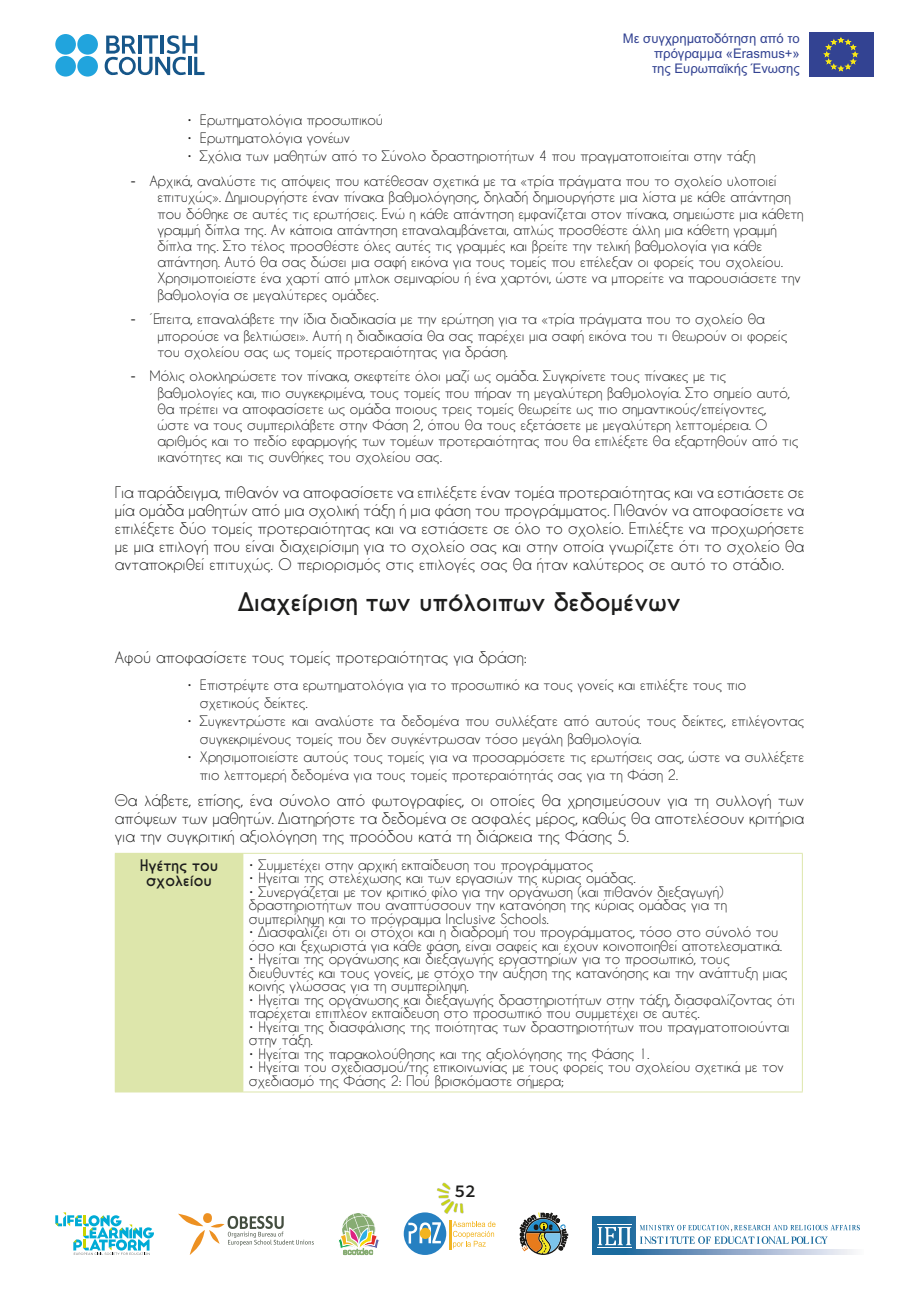
<style>
.page{position:relative;width:919px;height:1289px;background:#fff}
.page>*{position:absolute;margin:0;border:0;box-sizing:border-box;transform-origin:0 0}
.titulo_2{font:700 24px "Caviar Dreams";color:#1d1d1c}
.t1{font:18px "Source Code Variable";color:#1d1d1c}
.TEXTO_ESTANDAR{font:15px/18px "Caviar Dreams";color:#1d1d1c;text-align:justify}
.tabla_primera_linea{font:700 15px/15px "Caviar Dreams";color:#1d1d1c;text-align:center}
.tabla_trexto{font:13.5px/16.2px "Caviar Dreams";color:#1d1d1c}
.t2{font:13.2px/14.9px "Arial";color:#334392;text-align:justify}
.s1{font-family:"Gotham"}
</style>
<div class="page">
<div style="left:808px;top:32px;width:65px;height:45px;background:#334392"></div>
<svg style="left:823px;top:37px;width:34px;height:34px"></svg>
<div style="left:55px;top:34px;width:21px;height:21px;background:#21a4dd;border-radius:50%"></div>
<div style="left:77px;top:34px;width:21px;height:21px;background:#21a4dd;border-radius:50%"></div>
<div style="left:55px;top:56px;width:21px;height:21px;background:#21a4dd;border-radius:50%"></div>
<div style="left:77px;top:56px;width:21px;height:21px;background:#21a4dd;border-radius:50%"></div>
<svg style="left:105px;top:35px;width:99px;height:40px"></svg>
<svg style="left:520px;top:1212px;width:47px;height:42px"></svg>
<svg style="left:55px;top:1212px;width:99px;height:42px"></svg>
<svg style="left:592px;top:1216px;width:262px;height:38px;background:#719dbf"></svg>
<div style="left:636px;top:1216px;width:227px;height:32px;background:#fff"></div>
<svg style="left:640px;top:1224px;width:219px;height:19px"></svg>
<svg style="left:597px;top:1226px;width:34px;height:19px"></svg>
<hr style="left:597px;top:1223px;width:34px;height:1px;background:#fff">
<hr style="left:597px;top:1247px;width:34px;height:1px;background:#fff">
<svg style="left:178px;top:1213px;width:136px;height:41px"></svg>
<svg style="left:338px;top:1213px;width:41px;height:41px"></svg>
<div style="left:403px;top:1212px;width:43px;height:42px;background:#2680c1;border-radius:50%"></div>
<svg style="left:408px;top:1222px;width:33px;height:21px"></svg>
<div style="left:419px;top:1227px;width:12px;height:11px;background:#f2b420;border-radius:50%"></div>
<hr style="left:449px;top:1220px;width:2px;height:29px;background:#f2b420">
<svg style="left:452px;top:1221px;width:43px;height:27px"></svg>
<svg style="left:437px;top:1182px;width:26px;height:31px"></svg>
<div style="left:115px;top:853px;width:128px;height:238px;background:#dde6ab"></div>
<hr style="left:243px;top:853px;width:559px;height:1px;background:#dde6ab">
<hr style="left:801px;top:853px;width:1px;height:238px;background:#dde6ab">
<hr style="left:115px;top:1091px;width:128px;height:1px;background:#dde6ab">
<hr style="left:243px;top:1091px;width:559px;height:1px;background:#dde6ab">
<p class="t2" style="left:652px;top:31px;width:149px;text-indent:-29px">Με συγχρηματοδότηση από το πρόγραμμα «Erasmus+» της Ευρωπαϊκής Ένωσης</p>
<p class="tabla_trexto" style="left:187px;top:112px;width:197px">• Ερωτηματολόγια προσωπικού</p>
<p class="tabla_trexto" style="left:187px;top:130px;width:164px">• Ερωτηματολόγια γονέων</p>
<p class="tabla_trexto" style="left:187px;top:148px;width:569px">• Σχόλια των μαθητών από το Σύνολο δραστηριοτήτων 4 που πραγματοποιείται στην τάξη</p>
<p class="tabla_trexto" style="left:157px;top:173px;width:647px;text-indent:-27px"><span class="s1">-</span> Αρχικά, αναλύστε τις απόψεις που κατέθεσαν σχετικά με τα «τρία πράγματα που το σχολείο υλοποιεί επιτυχώς». Δημιουργήστε έναν πίνακα βαθμολόγησης, δηλαδή δημιουργήστε μια λίστα με κάθε απάντηση που δόθηκε σε αυτές τις ερωτήσεις. Ενώ η κάθε απάντηση εμφανίζεται στον πίνακα, σημειώστε μια κάθετη γραμμή δίπλα της. Αν κάποια απάντηση επαναλαμβάνεται, απλώς προσθέστε άλλη μια κάθετη γραμμή δίπλα της. Στο τέλος προσθέστε όλες αυτές τις γραμμές και βρείτε την τελική βαθμολογία για κάθε απάντηση. Αυτό θα σας δώσει μια σαφή εικόνα για τους τομείς που επέλεξαν οι φορείς του σχολείου.<br>Χρησιμοποιείστε ένα χαρτί από μπλοκ σεμιναρίου ή ένα χαρτόνι, ώστε να μπορείτε να παρουσιάσετε την βαθμολογία σε μεγαλύτερες ομάδες.</p>
<p class="tabla_trexto" style="left:157px;top:311px;width:631px;text-indent:-27px"><span class="s1">-</span> Έπειτα, επαναλάβετε την ίδια διαδικασία με την ερώτηση για τα «τρία πράγματα που το σχολείο θα μπορούσε να βελτιώσει». Αυτή η διαδικασία θα σας παρέχει μια σαφή εικόνα του τι θεωρούν οι φορείς του σχολείου σας ως τομείς προτεραιότητας για δράση.</p>
<p class="tabla_trexto" style="left:157px;top:368px;width:642px;text-indent:-27px"><span class="s1">-</span> Μόλις ολοκληρώσετε τον πίνακα, σκεφτείτε όλοι μαζί ως ομάδα. Συγκρίνετε τους πίνακες με τις βαθμολογίες και, πιο συγκεκριμένα, τους τομείς που πήραν τη μεγαλύτερη βαθμολογία. Στο σημείο αυτό, θα πρέπει να αποφασίσετε ως ομάδα ποιους τρεις τομείς θεωρείτε ως πιο σημαντικούς/επείγοντες, ώστε να τους συμπεριλάβετε στην Φάση 2, όπου θα τους εξετάσετε με μεγαλύτερη λεπτομέρεια. Ο αριθμός και το πεδίο εφαρμογής των τομέων προτεραιότητας που θα επιλέξετε θα εξαρτηθούν από τις ικανότητες και τις συνθήκες του σχολείου σας.</p>
<p class="TEXTO_ESTANDAR" style="left:115px;top:482px;width:690px">Για παράδειγμα, πιθανόν να αποφασίσετε να επιλέξετε έναν τομέα προτεραιότητας και να εστιάσετε σε μία ομάδα μαθητών από μια σχολική τάξη ή μια φάση του προγράμματος. Πιθανόν να αποφασίσετε να επιλέξετε δύο τομείς προτεραιότητας και να εστιάσετε σε όλο το σχολείο. Επιλέξτε να προχωρήσετε με μια επιλογή που είναι διαχειρίσιμη για το σχολείο σας και στην οποία γνωρίζετε ότι το σχολείο θα ανταποκριθεί επιτυχώς. Ο περιορισμός στις επιλογές σας θα ήταν καλύτερος σε αυτό το στάδιο.</p>
<p class="titulo_2" style="left:238px;top:587px;width:443px">Διαχείριση των υπόλοιπων δεδομένων</p>
<p class="TEXTO_ESTANDAR" style="left:115px;top:648px;width:413px">Αφού αποφασίσετε τους τομείς προτεραιότητας για δράση:</p>
<p class="tabla_trexto" style="left:200px;top:675px;width:547px;line-height:18px;text-indent:-13px">• Επιστρέψτε στα ερωτηματολόγια για το προσωπικό κα τους γονείς και επιλέξτε τους πιο σχετικούς δείκτες.</p>
<p class="tabla_trexto" style="left:200px;top:711px;width:605px;line-height:18px;text-indent:-13px">• Συγκεντρώστε και αναλύστε τα δεδομένα που συλλέξατε από αυτούς τους δείκτες, επιλέγοντας συγκεκριμένους τομείς που δεν συγκέντρωσαν τόσο μεγάλη βαθμολογία.</p>
<p class="tabla_trexto" style="left:200px;top:747px;width:605px;line-height:18px;text-indent:-13px">• Χρησιμοποιείστε αυτούς τους τομείς για να προσαρμόσετε τις ερωτήσεις σας, ώστε να συλλέξετε πιο λεπτομερή δεδομένα για τους τομείς προτεραιότητάς σας για τη Φάση 2.</p>
<p class="TEXTO_ESTANDAR" style="left:115px;top:791px;width:690px">Θα λάβετε, επίσης, ένα σύνολο από φωτογραφίες, οι οποίες θα χρησιμεύσουν για τη συλλογή των απόψεων των μαθητών. Διατηρήστε τα δεδομένα σε ασφαλές μέρος, καθώς θα αποτελέσουν κριτήρια για την συγκριτική αξιολόγηση της προόδου κατά τη διάρκεια της Φάσης 5.</p>
<p class="tabla_primera_linea" style="left:140px;top:858px;width:80px">Ηγέτης του σχολείου</p>
<p class="tabla_trexto" style="left:249px;top:856px;width:346px">• Συμμετέχει στην αρχική εκπαίδευση του προγράμματος</p>
<p class="tabla_trexto" style="left:249px;top:869px;width:388px">• Ηγείται της στελέχωσης και των εργασιών της κύριας ομάδας.</p>
<p class="tabla_trexto" style="left:249px;top:884px;width:479px;line-height:13.5px">• Συνεργάζεται με τον κριτικό φίλο για την οργάνωση (και πιθανόν διεξαγωγή) δραστηριοτήτων που αναπτύσσουν την κατανόηση της κύριας ομάδας για τη συμπερίληψη και το πρόγραμμα Inclusive Schools.</p>
<p class="tabla_trexto" style="left:249px;top:925px;width:534px;line-height:13.5px">• Διασφαλίζει ότι οι στόχοι και η διαδρομή του προγράμματος, τόσο στο σύνολό του όσο και ξεχωριστά για κάθε φάση, είναι σαφείς και έχουν κοινοποιηθεί αποτελεσματικά.</p>
<p class="tabla_trexto" style="left:249px;top:952px;width:540px;line-height:13.5px">• Ηγείται της οργάνωσης και διεξαγωγής εργαστηρίων για το προσωπικό, τους διευθυντές και τους γονείς, με στόχο την αύξηση της κατανόησης και την ανάπτυξη μιας κοινής γλώσσας για τη συμπερίληψη.</p>
<p class="tabla_trexto" style="left:249px;top:992px;width:547px;line-height:13.5px">• Ηγείται της οργάνωσης και διεξαγωγής δραστηριοτήτων στην τάξη, διασφαλίζοντας ότι παρέχεται επιπλέον εκπαίδευση στο προσωπικό που συμμετέχει σε αυτές.</p>
<p class="tabla_trexto" style="left:249px;top:1019px;width:542px;line-height:13.5px">• Ηγείται της διασφάλισης της ποιότητας των δραστηριοτήτων που πραγματοποιούνται στην τάξη.</p>
<p class="tabla_trexto" style="left:249px;top:1045px;width:402px">• Ηγείται της παρακολούθησης και της αξιολόγησης της Φάσης 1.</p>
<p class="tabla_trexto" style="left:249px;top:1060px;width:536px;line-height:13.5px">• Ηγείται του σχεδιασμού/της επικοινωνίας με τους φορείς του σχολείου σχετικά με τον σχεδιασμό της Φάσης 2: Πού βρισκόμαστε σήμερα;</p>
<h2 class="t1" style="left:454px;top:1178px;width:23px">52</h2>
</div>
